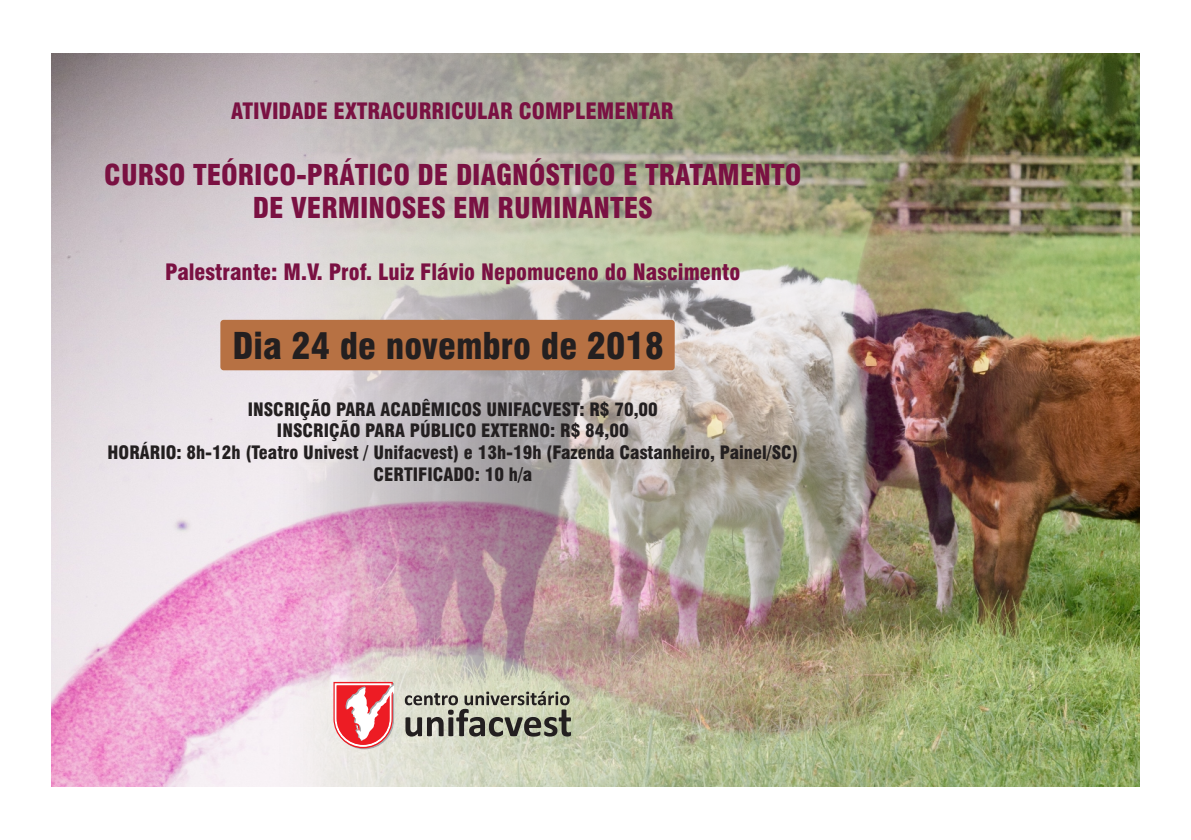
<style>
.page{position:relative;width:1191px;height:840px;background:#fff}
.page>*{position:absolute;margin:0;border:0;box-sizing:border-box;transform-origin:0 0}
.t1{font:900 condensed 36px "Swiss 721 BT";color:#231f20}
.t2{font:900 condensed 28px/33.6px "Swiss 721 BT";color:#7a1142;text-align:center}
.t3{font:900 condensed 22px "Swiss 721 BT";color:#7a1142}
.t4{font:900 condensed 18px/21.6px "Swiss 721 BT";color:#231f20;text-align:center}
</style>
<div class="page">
<img style="left:51px;top:54px;width:1089px;height:731px">
<div style="left:220px;top:319px;width:454px;height:51px;background:#b77143;border-radius:3px"></div>
<svg style="left:333px;top:681px;width:61px;height:68px"></svg>
<svg style="left:405px;top:690px;width:166px;height:46px;background:#999a8b"></svg>
<p class="t3" style="left:231px;top:102px;width:444px">ATIVIDADE EXTRACURRICULAR COMPLEMENTAR</p>
<h2 class="t2" style="left:104px;top:161px;width:698px">CURSO TEÓRICO-PRÁTICO DE DIAGNÓSTICO E TRATAMENTO<br>DE VERMINOSES EM RUMINANTES</h2>
<p class="t3" style="left:165px;top:263px;width:576px">Palestrante: M.V. Prof. Luiz Flávio Nepomuceno do Nascimento</p>
<h1 class="t1" style="left:232px;top:331px;width:433px">Dia 24 de novembro de 2018</h1>
<p class="t4" style="left:108px;top:400px;width:692px">INSCRIÇÃO PARA ACADÊMICOS UNIFACVEST: R$ 70,00<br>INSCRIÇÃO PARA PÚBLICO EXTERNO: R$ 84,00<br>HORÁRIO: 8h-12h (Teatro Univest / Unifacvest) e 13h-19h (Fazenda Castanheiro, Painel/SC)<br>CERTIFICADO: 10 h/a</p>
</div>
